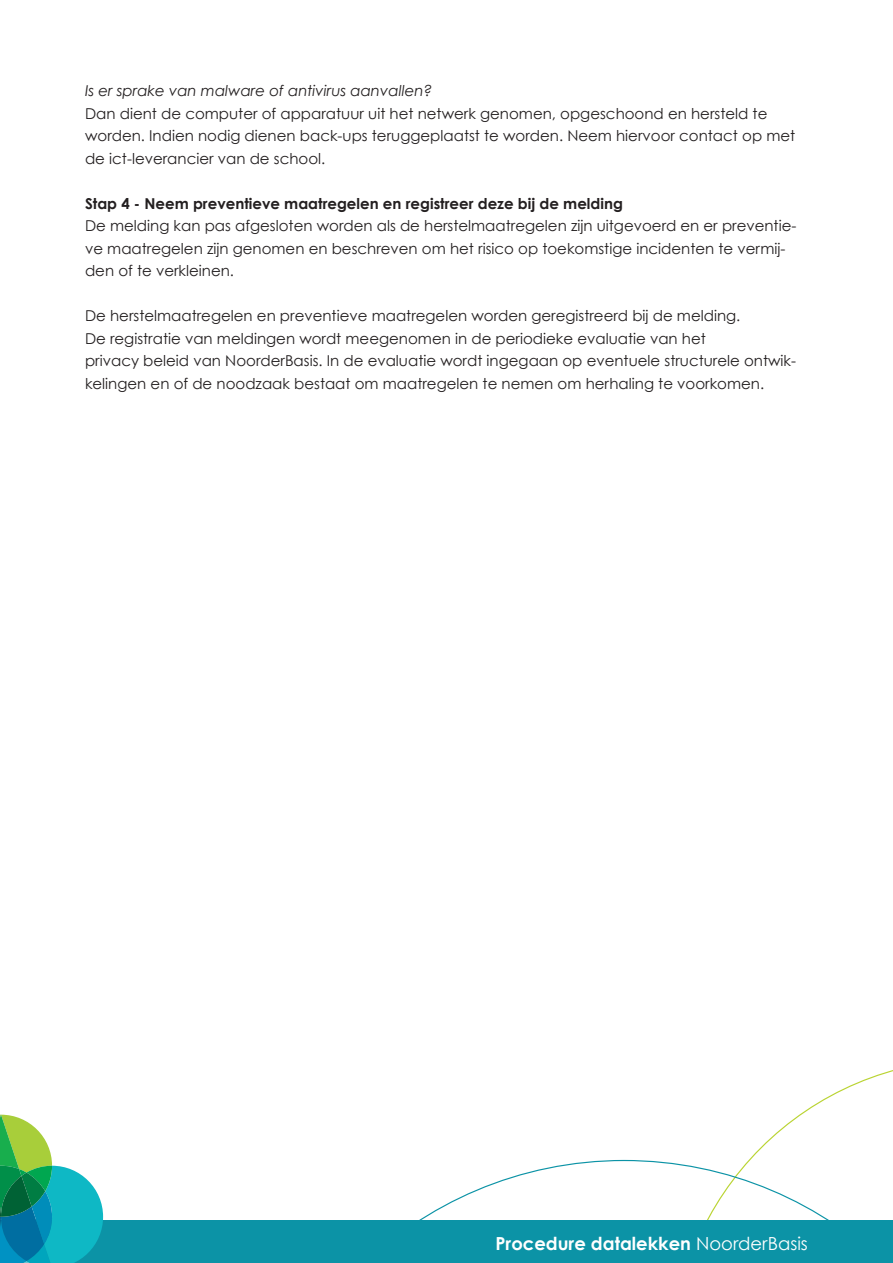
<style>
.page{position:relative;width:893px;height:1263px;background:#fff}
.page>*{position:absolute;margin:0;border:0;box-sizing:border-box;transform-origin:0 0}
.t1{font:700 18px "Century Gothic";color:#fff}
.t2{font:15px/22.5px "Century Gothic";color:#231f20}
.t3{font:700 15px "Century Gothic";color:#231f20}
.t4{font:italic 15px "Century Gothic";color:#231f20}
.s1{font-weight:400}
</style>
<div class="page">
<svg style="left:749px;top:1070px;width:144px;height:90px"></svg>
<svg style="left:419px;top:1160px;width:410px;height:60px"></svg>
<div style="left:0;top:1220px;width:893px;height:43px;background:#0c93a6"></div>
<svg style="left:0;top:1115px;width:103px;height:148px"></svg>
<p class="t4" style="left:85px;top:82px;width:349px">Is er sprake van malware of antivirus aanvallen?</p>
<p class="t2" style="left:85px;top:102px;width:712px">Dan dient de computer of apparatuur uit het netwerk genomen, opgeschoond en hersteld te worden. Indien nodig dienen back-ups teruggeplaatst te worden. Neem hiervoor contact op met de ict-leverancier van de school.</p>
<p class="t3" style="left:85px;top:194px;width:539px">Stap 4 - Neem preventieve maatregelen en registreer deze bij de melding</p>
<p class="t2" style="left:85px;top:214px;width:713px">De melding kan pas afgesloten worden als de herstelmaatregelen zijn uitgevoerd en er preventie&shy;ve maatregelen zijn genomen en beschreven om het risico op toekomstige incidenten te vermij&shy;den of te verkleinen.</p>
<p class="t2" style="left:85px;top:304px;width:712px">De herstelmaatregelen en preventieve maatregelen worden geregistreerd bij de melding.<br>De registratie van meldingen wordt meegenomen in de periodieke evaluatie van het<br>privacy beleid van NoorderBasis. In de evaluatie wordt ingegaan op eventuele structurele ontwik&shy;kelingen en of de noodzaak bestaat om maatregelen te nemen om herhaling te voorkomen.</p>
<p class="t1" style="left:495px;top:1232px;width:314px">Procedure datalekken <span class="s1">NoorderBasis</span></p>
</div>
